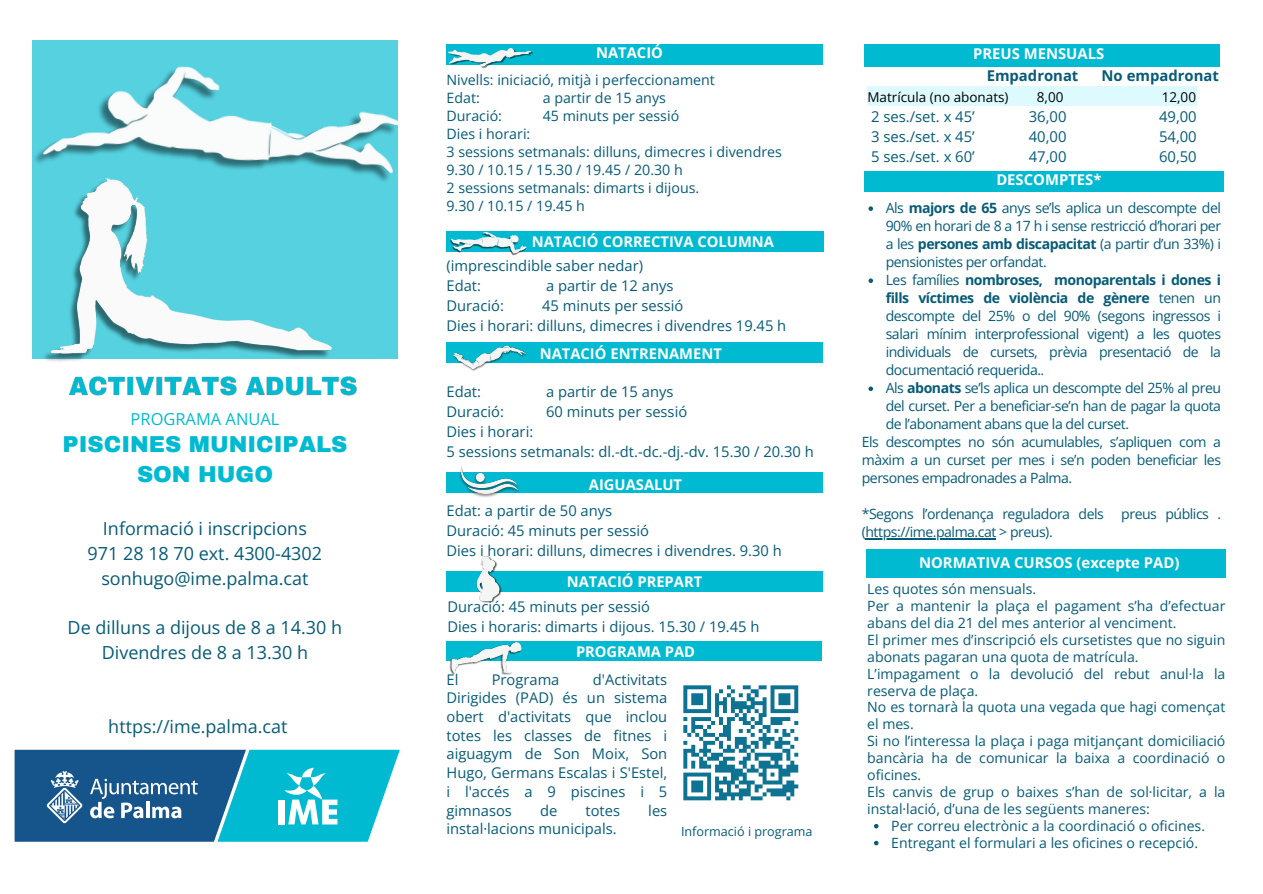
<style>
.page{position:relative;width:1263px;height:894px;background:#fff}
.page>*{position:absolute;margin:0;border:0;box-sizing:border-box;transform-origin:0 0}
.t1{font:900 22.5px/30.3px "Archivo";color:#00bad1;text-align:center}
.t2{font:18px/24.8px "Open Sans";color:#065b77;text-align:center}
.t3{font:16.5px "Open Sans";color:#00bad1}
.t4{font:14.85px "Open Sans";color:#065b77}
.t5{font:700 14.85px "Open Sans";color:#fff}
.t6{font:700 14.85px "Open Sans";color:#065b77}
.t7{font:14.7px/18.6px "Open Sans";color:#065b77}
.t8{font:700 14.7px "Open Sans";color:#fff}
.t9{font:14.25px/18px "Open Sans";color:#065b77}
.t10{font:14.1px/16.8px "Open Sans";color:#065b77;text-align:justify}
.t11{font:14.1px/18px "Open Sans";letter-spacing:-.035em;color:#065b77}
.t12{font:13.5px "Open Sans";color:#000}
.t13{font:12.6px "Open Sans";color:#065b77}
.s1{font-weight:700}
</style>
<div class="page">
<svg style="left:14px;top:749px;width:386px;height:93px;background:#3191b5"></svg>
<div style="left:32px;top:40px;width:365px;height:319px;background:#55d1e0"></div>
<div style="left:864px;top:171px;width:359px;height:21px;background:#00bad1"></div>
<div style="left:446px;top:44px;width:377px;height:21px;background:#00bad1"></div>
<div style="left:446px;top:641px;width:376px;height:20px;background:#00bad1"></div>
<div style="left:866px;top:549px;width:359px;height:29px;background:#00bad1"></div>
<img style="left:448px;top:49px;width:85px;height:19px">
<div style="left:446px;top:231px;width:378px;height:20px;background:#00bad1"></div>
<div style="left:446px;top:342px;width:377px;height:21px;background:#00bad1"></div>
<img style="left:446px;top:233px;width:84px;height:22px">
<div style="left:864px;top:44px;width:355px;height:23px;background:#00bad1"></div>
<div style="left:446px;top:471px;width:377px;height:21px;background:#00bad1"></div>
<div style="left:446px;top:571px;width:377px;height:21px;background:#00bad1"></div>
<img style="left:476px;top:556px;width:26px;height:47px">
<img style="left:449px;top:642px;width:73px;height:33px">
<img style="left:453px;top:345px;width:74px;height:26px">
<img style="left:454px;top:466px;width:72px;height:32px">
<img style="left:44px;top:191px;width:288px;height:170px">
<img style="left:35px;top:58px;width:363px;height:133px">
<img style="left:69px;top:376px;width:288px;height:20px">
<svg style="left:868px;top:206px;width:5px;height:5px"></svg>
<svg style="left:868px;top:278px;width:5px;height:5px"></svg>
<svg style="left:868px;top:386px;width:5px;height:5px"></svg>
<hr style="left:865px;top:538px;width:131px;height:1px;background:#065b77">
<svg style="left:874px;top:824px;width:4px;height:4px"></svg>
<svg style="left:874px;top:840px;width:4px;height:5px"></svg>
<svg style="left:683px;top:685px;width:116px;height:116px"></svg>
<div style="left:867px;top:87px;width:329px;height:19px;background:#dafbff"></div>
<p class="t3" style="left:131px;top:407px;width:150px">PROGRAMA ANUAL</p>
<p class="t1" style="left:63px;top:429px;width:286px">PISCINES MUNICIPALS<br>SON HUGO</p>
<p class="t2" style="left:88px;top:515px;width:236px">Informació i inscripcions<br>971 28 18 70 ext. 4300-4302 sonhugo@ime.palma.cat</p>
<h3 class="t2" style="left:68px;top:614px;width:276px">De dilluns a dijous de 8 a 14.30 h<br>Divendres de 8 a 13.30 h</h3>
<h4 class="t2" style="left:108px;top:713px;width:181px">https://ime.palma.cat</h4>
<h5 class="t8" style="left:596px;top:43px;width:68px">NATACIÓ</h5>
<p class="t9" style="left:446px;top:71px;width:270px">Nivells: iniciació, mitjà i perfeccionament<br>Edat:</p>
<p class="t9" style="left:543px;top:89px;width:125px">a partir de 15 anys</p>
<p class="t9" style="left:446px;top:107px;width:57px">Duració:</p>
<p class="t9" style="left:543px;top:107px;width:138px">45 minuts per sessió</p>
<p class="t9" style="left:446px;top:125px;width:337px">Dies i horari:<br>3 sessions setmanals: dilluns, dimecres i divendres 9.30 / 10.15 / 15.30 / 19.45 / 20.30 h<br>2 sessions setmanals: dimarts i dijous.</p>
<h5 class="t9" style="left:446px;top:197px;width:140px">9.30 / 10.15 / 19.45 h</h5>
<h3 class="t8" style="left:532px;top:231px;width:244px">NATACIÓ CORRECTIVA COLUMNA</h3>
<p class="t7" style="left:446px;top:255px;width:198px;line-height:20px">(imprescindible saber nedar)<br>Edat:</p>
<p class="t7" style="left:546px;top:275px;width:129px">a partir de 12 anys</p>
<p class="t7" style="left:446px;top:295px;width:59px">Duració:</p>
<p class="t7" style="left:446px;top:295px;width:341px;line-height:20px;text-align:center">45 minuts per sessió<br>Dies i horari: dilluns, dimecres i divendres 19.45 h</p>
<p class="t8" style="left:540px;top:343px;width:184px">NATACIÓ ENTRENAMENT</p>
<h1 class="t7" style="left:446px;top:382px;width:36px">Edat:</h1>
<h1 class="t7" style="left:546px;top:382px;width:129px">a partir de 15 anys</h1>
<h1 class="t7" style="left:446px;top:402px;width:59px">Duració:</h1>
<h1 class="t7" style="left:546px;top:402px;width:143px">60 minuts per sessió</h1>
<h1 class="t7" style="left:446px;top:421px;width:369px;line-height:20px">Dies i horari:<br>5 sessions setmanals: dl.-dt.-dc.-dj.-dv. 15.30 / 20.30 h</h1>
<h5 class="t8" style="left:589px;top:474px;width:95px">AIGUASALUT</h5>
<p class="t7" style="left:446px;top:500px;width:337px;line-height:20px">Edat: a partir de 50 anys<br>Duració: 45 minuts per sessió<br>Dies i horari: dilluns, dimecres i divendres. 9.30 h</p>
<p class="t8" style="left:567px;top:570px;width:137px">NATACIÓ PREPART</p>
<p class="t7" style="left:447px;top:596px;width:313px;line-height:20px">Duració: 45 minuts per sessió<br>Dies i horaris: dimarts i dijous. 15.30 / 19.45 h</p>
<h5 class="t8" style="left:576px;top:641px;width:121px">PROGRAMA PAD</h5>
<h5 class="t7" style="left:446px;top:669px;width:222px;text-align:justify;text-indent:146px">d'Activitats Dirigides (PAD) és un sistema obert d'activitats que inclou totes les classes de fitnes i aiguagym de Son Moix, Son Hugo, Germans Escalas i S'Estel, i l'accés a 9 piscines i 5 gimnasos</h5>
<h5 class="t7" style="left:446px;top:669px;width:13px">El</h5>
<h5 class="t7" style="left:492px;top:669px;width:69px">Programa</h5>
<h5 class="t7" style="left:540px;top:800px;width:19px">de</h5>
<h5 class="t7" style="left:585px;top:800px;width:36px">totes</h5>
<h5 class="t7" style="left:648px;top:800px;width:20px">les</h5>
<h5 class="t7" style="left:446px;top:818px;width:172px">instal·lacions municipals.</h5>
<p class="t13" style="left:681px;top:822px;width:133px">Informació i programa</p>
<h5 class="t5" style="left:973px;top:43px;width:133px">PREUS MENSUALS</h5>
<p class="t6" style="left:987px;top:65px;width:93px">Empadronat</p>
<p class="t6" style="left:1101px;top:65px;width:119px">No empadronat</p>
<h4 class="t12" style="left:867px;top:87px;width:143px">Matrícula (no abonats)</h4>
<h4 class="t12" style="left:1037px;top:87px;width:28px">8,00</h4>
<h4 class="t12" style="left:1162px;top:87px;width:36px">12,00</h4>
<p class="t4" style="left:871px;top:106px;width:105px">2 ses./set. x 45’</p>
<p class="t4" style="left:1029px;top:106px;width:39px">36,00</p>
<p class="t4" style="left:1159px;top:106px;width:39px">49,00</p>
<p class="t4" style="left:871px;top:126px;width:105px">3 ses./set. x 45’</p>
<p class="t4" style="left:1029px;top:126px;width:39px">40,00</p>
<p class="t4" style="left:1159px;top:126px;width:39px">54,00</p>
<p class="t4" style="left:871px;top:146px;width:105px">5 ses./set. x 60’</p>
<h5 class="t4" style="left:1029px;top:146px;width:39px">47,00</h5>
<h5 class="t4" style="left:1159px;top:146px;width:39px">60,50</h5>
<h3 class="t5" style="left:996px;top:169px;width:107px">DESCOMPTES*</h3>
<p class="t10" style="left:886px;top:199px;width:337px;line-height:18px">Als <span class="s1">majors de 65</span> anys se’ls aplica un descompte del 90% en horari de 8 a 17 h i sense restricció d’horari per a les <span class="s1">persones amb discapacitat</span> (a partir d’un 33%) i pensionistes per orfandat.</p>
<h3 class="t10" style="left:886px;top:271px;width:337px;line-height:18px">Les famílies <span class="s1">nombroses, monoparentals i dones i fills víctimes de violència de gènere</span> tenen un descompte del 25% o del 90% (segons ingressos i salari mínim interprofessional vigent) a les quotes individuals de cursets, prèvia presentació de la documentació requerida..</h3>
<h3 class="t10" style="left:886px;top:379px;width:337px;line-height:18px">Als <span class="s1">abonats</span> se’ls aplica un descompte del 25% al preu del curset. Per a beneficiar-se’n han de pagar la quota de l’abonament abans que la del curset.</h3>
<h5 class="t10" style="left:862px;top:433px;width:361px;line-height:18px">Els descomptes no són acumulables, s’apliquen com a màxim a un curset per mes i se’n poden beneficiar les persones empadronades a Palma.</h5>
<p class="t11" style="left:862px;top:505px;width:361px">*Segons l’ordenança reguladora dels preus públics . (https://ime.palma.cat &gt; preus).</p>
<p class="t5" style="left:919px;top:551px;width:262px">NORMATIVA CURSOS (excepte PAD)</p>
<h5 class="t10" style="left:867px;top:580px;width:360px;text-align:left">Les quotes són mensuals.<br>Per a mantenir la plaça el pagament s’ha d’efectuar abans del dia 21 del mes anterior al venciment.<br>El primer mes d’inscripció els cursetistes que no siguin abonats pagaran una quota de matrícula.<br>L’impagament o la devolució del rebut anul·la la reserva de plaça.<br>No es tornarà la quota una vegada que hagi començat el mes.<br>Si no l’interessa la plaça i paga mitjançant domiciliació bancària ha de comunicar la baixa a coordinació o oficines.<br>Els canvis de grup o baixes s’han de sol·licitar, a la instal·lació, d’una de les següents maneres:</h5>
<h3 class="t10" style="left:891px;top:816px;width:315px">Per correu electrònic a la coordinació o oficines.</h3>
<p class="t10" style="left:891px;top:833px;width:308px">Entregant el formulari a les oficines o recepció.</p>
</div>
